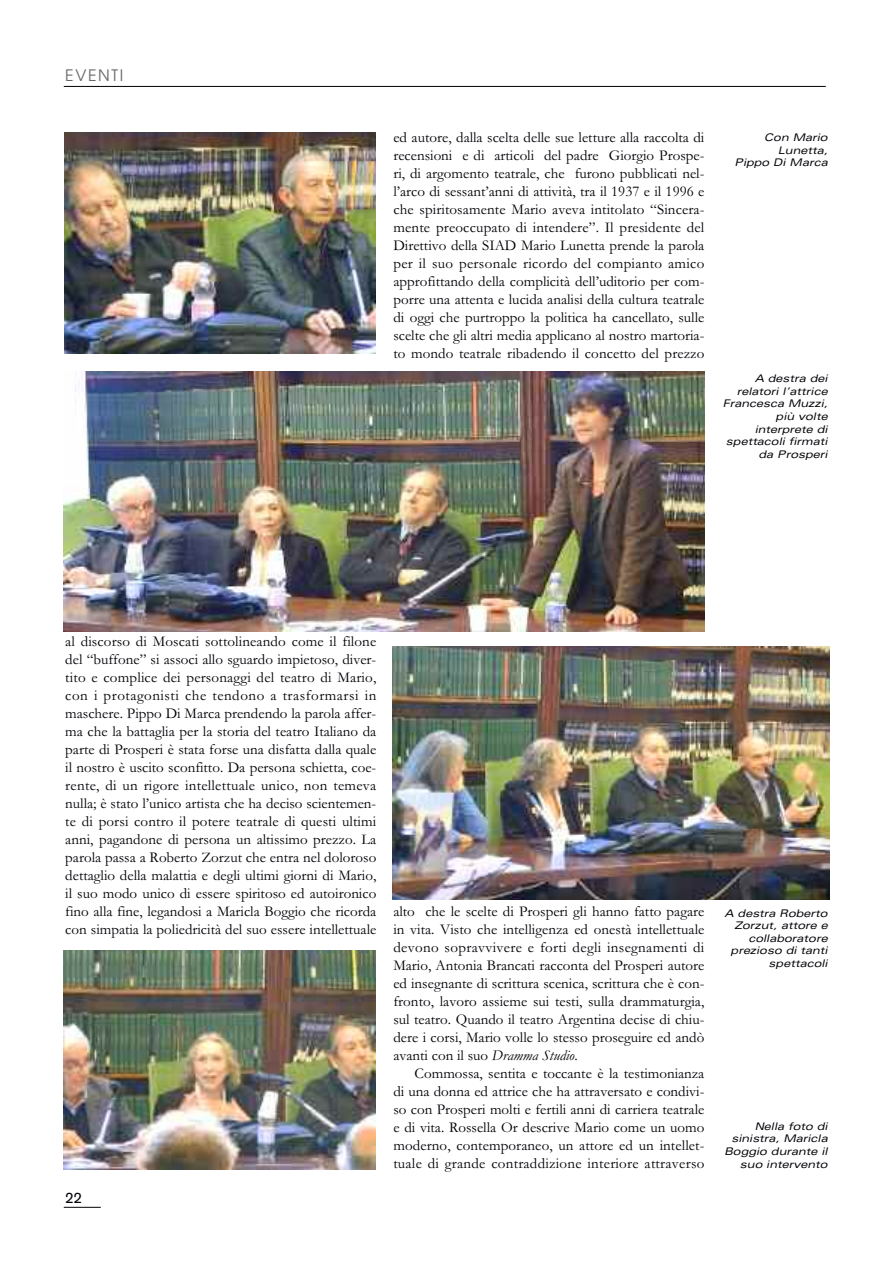
<style>
.page{position:relative;width:893px;height:1263px;background:#fff}
.page>*{position:absolute;margin:0;border:0;box-sizing:border-box;transform-origin:0 0}
.t1{font:15.75px "Avant Garde";letter-spacing:.105em;color:#66666a}
.t2{font:15px/18px "Garamond";color:#000006;text-align:justify}
.t3{font:15px "Akzidenz Grotesk";color:#000006}
.t4{font:italic expanded 10.5px/12.6px "Univers";color:#000006;text-align:right}
.s1{font-style:italic}
</style>
<div class="page">
<hr style="left:64px;top:86px;width:762px;height:1px;background:#000006">
<hr style="left:64px;top:1207px;width:37px;height:1px;background:#000006">
<img style="left:64px;top:372px;width:640px;height:259px">
<img style="left:64px;top:132px;width:311px;height:222px">
<img style="left:64px;top:950px;width:311px;height:219px">
<img style="left:393px;top:646px;width:436px;height:254px">
<p class="t1" style="left:65px;top:66px;width:60px">EVENTI</p>
<p class="t2" style="left:393px;top:128px;width:313px">ed autore, dalla scelta delle sue letture alla raccolta di recensioni e di articoli del padre Giorgio Prospe&shy;ri, di argomento teatrale, che furono pubblicati nel&shy;l’arco di sessant’anni di attività, tra il 1937 e il 1996 e che spiritosamente Mario aveva intitolato “Sincera&shy;mente preoccupato di intendere”. Il presidente del Direttivo della SIAD Mario Lunetta prende la parola per il suo personale ricordo del compianto amico approfittando della complicità dell’uditorio per com&shy;porre una attenta e lucida analisi della cultura teatrale di oggi che purtroppo la politica ha cancellato, sulle scelte che gli altri media applicano al nostro martoria&shy;to mondo teatrale ribadendo il concetto del prezzo</p>
<p class="t4" style="left:734px;top:132px;width:95px">Con Mario<br>Lunetta,<br>Pippo Di Marca</p>
<p class="t4" style="left:723px;top:373px;width:106px">A destra dei relatori l’attrice<br>Francesca Muzzi, più volte interprete di spettacoli firmati da Prosperi</p>
<p class="t2" style="left:65px;top:632px;width:313px">al discorso di Moscati sottolineando come il filone del “buffone” si associ allo sguardo impietoso, diver&shy;tito e complice dei personaggi del teatro di Mario, con i protagonisti che tendono a trasformarsi in maschere. Pippo Di Marca prendendo la parola affer&shy;ma che la battaglia per la storia del teatro Italiano da parte di Prosperi è stata forse una disfatta dalla quale il nostro è uscito sconfitto. Da persona schietta, coe&shy;rente, di un rigore intellettuale unico, non temeva nulla; è stato l’unico artista che ha deciso scientemen&shy;te di porsi contro il potere teatrale di questi ultimi anni, pagandone di persona un altissimo prezzo. La parola passa a Roberto Zorzut che entra nel doloroso dettaglio della malattia e degli ultimi giorni di Mario, il suo modo unico di essere spiritoso ed autoironico fino alla fine, legandosi a Maricla Boggio che ricorda con simpatia la poliedricità del suo essere intellettuale</p>
<p class="t3" style="left:65px;top:1192px;width:18px">22</p>
<p class="t2" style="left:393px;top:902px;width:313px">alto che le scelte di Prosperi gli hanno fatto pagare in vita. Visto che intelligenza ed onestà intellettuale devono sopravvivere e forti degli insegnamenti di Mario, Antonia Brancati racconta del Prosperi autore ed insegnante di scrittura scenica, scrittura che è con&shy;fronto, lavoro assieme sui testi, sulla drammaturgia, sul teatro. Quando il teatro Argentina decise di chiu&shy;dere i corsi, Mario volle lo stesso proseguire ed andò avanti con il suo <span class="s1">Dramma Studio</span>.</p>
<p class="t2" style="left:393px;top:1064px;width:313px;text-indent:21px">Commossa, sentita e toccante è la testimonianza di una donna ed attrice che ha attraversato e condivi&shy;so con Prosperi molti e fertili anni di carriera teatrale e di vita. Rossella Or descrive Mario come un uomo moderno, contemporaneo, un attore ed un intellet&shy;tuale di grande contraddizione interiore attraverso</p>
<p class="t4" style="left:724px;top:907px;width:105px">A destra Roberto<br>Zorzut, attore e collaboratore prezioso di tanti spettacoli</p>
<p class="t4" style="left:724px;top:1121px;width:105px">Nella foto di sinistra, Maricla<br>Boggio durante il suo intervento</p>
</div>
